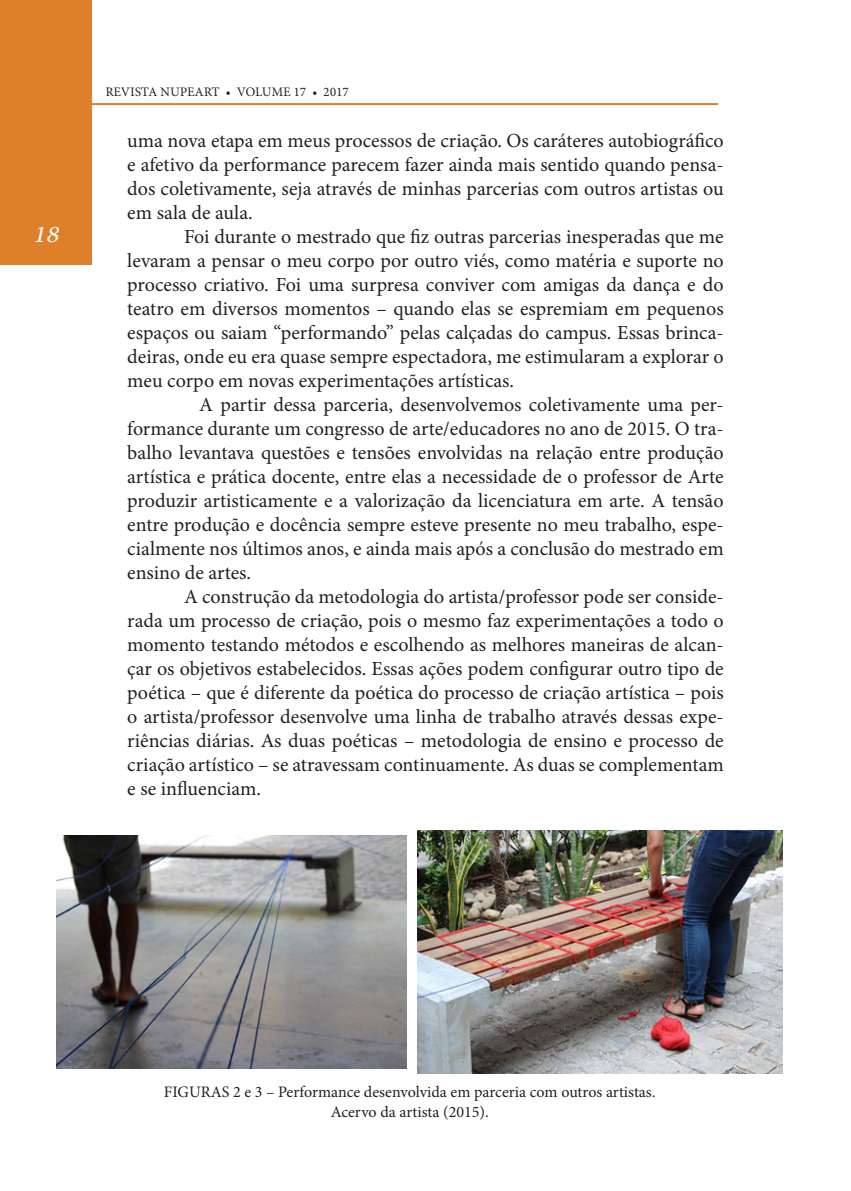
<style>
.page{position:relative;width:851px;height:1191px;background:#fff}
.page>*{position:absolute;margin:0;border:0;box-sizing:border-box;transform-origin:0 0}
.t1{font:italic 24px "Minion Pro";color:#fff;scale:1.13 1}
.t2{font:20px/24px "Minion Pro";letter-spacing:-.005em;color:#231f20;text-align:justify}
.t3{font:16px "Minion Pro";color:#231f20}
.t4{font:13px "Minion Pro";color:#231f20}
</style>
<div class="page">
<div style="left:0;top:0;width:91px;height:264px;background:#de8029"></div>
<hr style="left:81px;top:103px;width:637px;height:2px;background:#de8029">
<img style="left:56px;top:835px;width:350px;height:233px">
<img style="left:418px;top:831px;width:364px;height:242px">
<p class="t1" style="left:33px;top:218px;width:31px">18</p>
<p class="t4" style="left:106px;top:83px;width:245px">REVISTA NUPEART • VOLUME 17 • 2017</p>
<p class="t2" style="left:127px;top:128px;width:598px">uma nova etapa em meus processos de criação. Os caráteres autobiográfico e afetivo da performance parecem fazer ainda mais sentido quando pensa&shy;dos coletivamente, seja através de minhas parcerias com outros artistas ou em sala de aula.</p>
<p class="t2" style="left:127px;top:224px;width:598px;text-indent:57px">Foi durante o mestrado que fiz outras parcerias inesperadas que me levaram a pensar o meu corpo por outro viés, como matéria e suporte no processo criativo. Foi uma surpresa conviver com amigas da dança e do teatro em diversos momentos – quando elas se espremiam em pequenos espaços ou saiam “performando” pelas calçadas do campus. Essas brinca&shy;deiras, onde eu era quase sempre espectadora, me estimularam a explorar o meu corpo em novas experimentações artísticas.</p>
<p class="t2" style="left:127px;top:392px;width:598px;text-indent:72px">A partir dessa parceria, desenvolvemos coletivamente uma per&shy;formance durante um congresso de arte/educadores no ano de 2015. O tra&shy;balho levantava questões e tensões envolvidas na relação entre produção artística e prática docente, entre elas a necessidade de o professor de Arte produzir artisticamente e a valorização da licenciatura em arte. A tensão entre produção e docência sempre esteve presente no meu trabalho, espe&shy;cialmente nos últimos anos, e ainda mais após a conclusão do mestrado em ensino de artes.</p>
<p class="t2" style="left:127px;top:584px;width:598px;text-indent:57px">A construção da metodologia do artista/professor pode ser conside&shy;rada um processo de criação, pois o mesmo faz experimentações a todo o momento testando métodos e escolhendo as melhores maneiras de alcan&shy;çar os objetivos estabelecidos. Essas ações podem configurar outro tipo de poética – que é diferente da poética do processo de criação artística – pois o artista/professor desenvolve uma linha de trabalho através dessas expe&shy;riências diárias. As duas poéticas – metodologia de ensino e processo de criação artístico – se atravessam continuamente. As duas se complementam e se influenciam.</p>
<p class="t3" style="left:164px;top:1081px;width:493px">FIGURAS 2 e 3 – Performance desenvolvida em parceria com outros artistas.</p>
<p class="t3" style="left:330px;top:1100px;width:159px">Acervo da artista (2015).</p>
</div>
